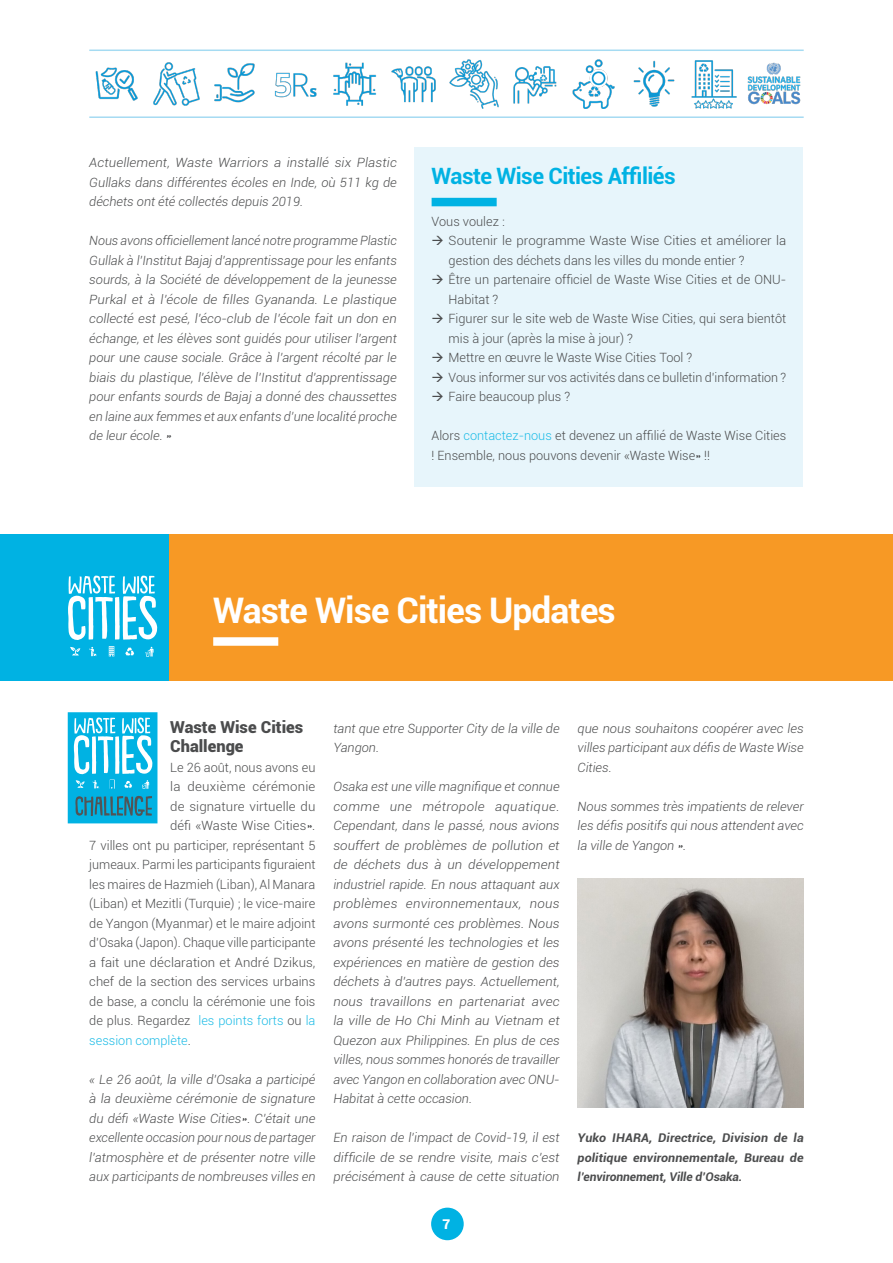
<style>
.page{position:relative;width:893px;height:1263px;background:#fff}
.page>*{position:absolute;margin:0;border:0;box-sizing:border-box;transform-origin:0 0}
.HEADING_1{font:700 35.25px "Roboto";letter-spacing:-.025em;color:#fff}
.HEADING_1-2{font:700 22.5px "Roboto";letter-spacing:-.025em;color:#00b2e3}
.HEADING_2{font:900 16.5px/19.5px "Roboto";color:#4b4c4d}
.t1{font:900 13.5px "Roboto";color:#fff}
.BODY_TEXT{font:italic 300 12.75px/19.5px "Roboto";color:#4b4c4d;text-align:justify}
.BODY_TEXT-2{font:300 12.75px/19.5px "Roboto";color:#4b4c4d}
.BODY_TEXT-3{font:300 12.75px/19.5px "Roboto";color:#4b4c4d;scale:1.04 1}
.BODY_TEXT-4{font:italic 300 12.75px/19.5px "Roboto";color:#4b4c4d;text-align:justify;scale:1.04 1}
.BODY_TEXT-5{font:300 12.75px "Roboto";color:#1bbbe6}
.BODY_TEXT-6{font:italic 700 12px/19.5px "Roboto";letter-spacing:-.005em;color:#4b4c4d;text-align:justify;scale:1.04 1}
.s1{color:#1bbbe6}
.s2{color:#4b4c4d}
</style>
<div class="page">
<img style="left:95px;top:67px;width:43px;height:34px">
<img style="left:153px;top:62px;width:47px;height:44px">
<img style="left:214px;top:63px;width:41px;height:40px">
<img style="left:274px;top:72px;width:43px;height:26px">
<img style="left:333px;top:62px;width:43px;height:44px">
<img style="left:391px;top:66px;width:45px;height:37px">
<img style="left:449px;top:59px;width:50px;height:49px">
<img style="left:513px;top:66px;width:44px;height:38px">
<img style="left:572px;top:59px;width:43px;height:49px">
<img style="left:633px;top:60px;width:42px;height:47px">
<img style="left:691px;top:60px;width:46px;height:48px">
<img style="left:747px;top:62px;width:53px;height:43px">
<hr style="left:89px;top:116px;width:715px;height:2px;background:#a5dbf2">
<hr style="left:89px;top:50px;width:715px;height:1px;background:#a5dbf2">
<div style="left:415px;top:148px;width:388px;height:339px;background:#e7f5fb"></div>
<div style="left:432px;top:198px;width:65px;height:8px;background:#00b2e3"></div>
<div style="left:0;top:535px;width:169px;height:146px;background:#00b2e3"></div>
<div style="left:169px;top:535px;width:724px;height:146px;background:#f79925"></div>
<svg style="left:68px;top:576px;width:89px;height:64px"></svg>
<svg style="left:145px;top:647px;width:9px;height:10px"></svg>
<svg style="left:109px;top:646px;width:5px;height:10px"></svg>
<svg style="left:89px;top:647px;width:8px;height:10px"></svg>
<svg style="left:70px;top:647px;width:10px;height:8px"></svg>
<svg style="left:125px;top:648px;width:9px;height:8px"></svg>
<div style="left:213px;top:637px;width:65px;height:9px;background:#fff"></div>
<svg style="left:68px;top:712px;width:89px;height:111px;background:#35bade"></svg>
<img style="left:578px;top:878px;width:225px;height:230px">
<div style="left:431px;top:1207px;width:33px;height:33px;background:#00b2e3;border-radius:50%"></div>
<p class="BODY_TEXT-4" style="left:89px;top:153px;width:297px">Actuellement, Waste Warriors a installé six Plastic Gullaks dans différentes écoles en Inde, où 511 kg de déchets ont été collectés depuis 2019.</p>
<p class="BODY_TEXT" style="left:89px;top:231px;width:309px">Nous avons officiellement lancé notre programme Plastic Gullak à l’Institut Bajaj d’apprentissage pour les enfants sourds, à la Société de développement de la jeunesse Purkal et à l’école de filles Gyananda. Le plastique collecté est pesé, l’éco-club de l’école fait un don en échange, et les élèves sont guidés pour utiliser l’argent pour une cause sociale. Grâce à l’argent récolté par le biais du plastique, l’élève de l’Institut d’apprentissage pour enfants sourds de Bajaj a donné des chaussettes en laine aux femmes et aux enfants d’une localité proche de leur école. »</p>
<p class="HEADING_1-2" style="left:432px;top:160px;width:246px">Waste Wise Cities Affiliés</p>
<p class="BODY_TEXT-2" style="left:432px;top:211px;width:75px">Vous voulez :</p>
<p class="BODY_TEXT-3" style="left:449px;top:231px;width:326px">Soutenir le programme Waste Wise Cities et améliorer la gestion des déchets dans les villes du monde entier ?</p>
<p class="BODY_TEXT-2" style="left:449px;top:270px;width:339px">Être un partenaire officiel de Waste Wise Cities et de ONU-<br>Habitat ?</p>
<p class="BODY_TEXT-2" style="left:449px;top:309px;width:339px">Figurer sur le site web de Waste Wise Cities, qui sera bientôt mis à jour (après la mise à jour) ?</p>
<p class="BODY_TEXT-2" style="left:449px;top:348px;width:245px">Mettre en œuvre le Waste Wise Cities Tool ?</p>
<p class="BODY_TEXT-2" style="left:449px;top:367px;width:339px">Vous informer sur vos activités dans ce bulletin d’information ?</p>
<p class="BODY_TEXT-2" style="left:449px;top:387px;width:123px">Faire beaucoup plus ?</p>
<p class="BODY_TEXT-2" style="left:432px;top:426px;width:356px">Alors <span class="s1">contactez-nous</span> et devenez un affilié de Waste Wise Cities ! Ensemble, nous pouvons devenir «Waste Wise» !!</p>
<p class="HEADING_1" style="left:213px;top:585px;width:404px">Waste Wise Cities Updates</p>
<p class="HEADING_2" style="left:170px;top:716px;width:135px">Waste Wise Cities<br>Challenge</p>
<p class="BODY_TEXT-2" style="left:170px;top:757px;width:147px">Le 26 août, nous avons eu</p>
<p class="BODY_TEXT-3" style="left:170px;top:777px;width:141px">la deuxième cérémonie</p>
<p class="BODY_TEXT-3" style="left:170px;top:796px;width:141px">de signature virtuelle du</p>
<p class="BODY_TEXT-2" style="left:170px;top:816px;width:147px">défi «Waste Wise Cities».</p>
<p class="BODY_TEXT-2" style="left:89px;top:835px;width:228px">7 villes ont pu participer, représentant 5</p>
<p class="BODY_TEXT-2" style="left:89px;top:855px;width:228px">jumeaux. Parmi les participants figuraient</p>
<p class="BODY_TEXT-2" style="left:89px;top:874px;width:228px">les maires de Hazmieh (Liban), Al Manara</p>
<p class="BODY_TEXT-2" style="left:89px;top:894px;width:228px">(Liban) et Mezitli (Turquie) ; le vice-maire</p>
<p class="BODY_TEXT-2" style="left:89px;top:913px;width:228px">de Yangon (Myanmar) et le maire adjoint</p>
<p class="BODY_TEXT-2" style="left:89px;top:933px;width:228px">d’Osaka (Japon). Chaque ville participante</p>
<p class="BODY_TEXT-3" style="left:89px;top:952px;width:219px">a fait une déclaration et André Dzikus,</p>
<p class="BODY_TEXT-2" style="left:89px;top:972px;width:228px">chef de la section des services urbains</p>
<p class="BODY_TEXT-2" style="left:89px;top:991px;width:228px">de base, a conclu la cérémonie une fois</p>
<p class="BODY_TEXT-2" style="left:89px;top:1011px;width:228px">de plus. Regardez <span class="s1">les points forts</span> ou <span class="s1">la</span></p>
<p class="BODY_TEXT-5" style="left:89px;top:1031px;width:103px">session complète<span class="s2">.</span></p>
<p class="BODY_TEXT" style="left:89px;top:1069px;width:228px">« Le 26 août, la ville d’Osaka a participé à la deuxième cérémonie de signature du défi «Waste Wise Cities». C’était une excellente occasion pour nous de partager l’atmosphère et de présenter notre ville aux participants de nombreuses villes en</p>
<p class="BODY_TEXT" style="left:333px;top:718px;width:228px">tant que etre Supporter City de la ville de<br>Yangon.</p>
<p class="BODY_TEXT" style="left:333px;top:777px;width:228px">Osaka est une ville magnifique et connue comme une métropole aquatique.<br>Cependant, dans le passé, nous avions souffert de problèmes de pollution et de déchets dus à un développement industriel rapide. En nous attaquant aux problèmes environnementaux, nous avons surmonté ces problèmes. Nous avons présenté les technologies et les expériences en matière de gestion des déchets à d’autres pays. Actuellement, nous travaillons en partenariat avec la ville de Ho Chi Minh au Vietnam et Quezon aux Philippines. En plus de ces villes, nous sommes honorés de travailler avec Yangon en collaboration avec ONU-Habitat à cette occasion.</p>
<p class="BODY_TEXT" style="left:333px;top:1128px;width:228px">En raison de l’impact de Covid-19, il est difficile de se rendre visite, mais c’est précisément à cause de cette situation</p>
<p class="t1" style="left:443px;top:1214px;width:9px">7</p>
<p class="BODY_TEXT" style="left:578px;top:718px;width:228px">que nous souhaitons coopérer avec les villes participant aux défis de Waste Wise Cities.</p>
<p class="BODY_TEXT" style="left:578px;top:796px;width:228px">Nous sommes très impatients de relever les défis positifs qui nous attendent avec la ville de Yangon ».</p>
<p class="BODY_TEXT-6" style="left:578px;top:1128px;width:219px">Yuko IHARA, Directrice, Division de la politique environnementale, Bureau de l’environnement, Ville d’Osaka.</p>
</div>
